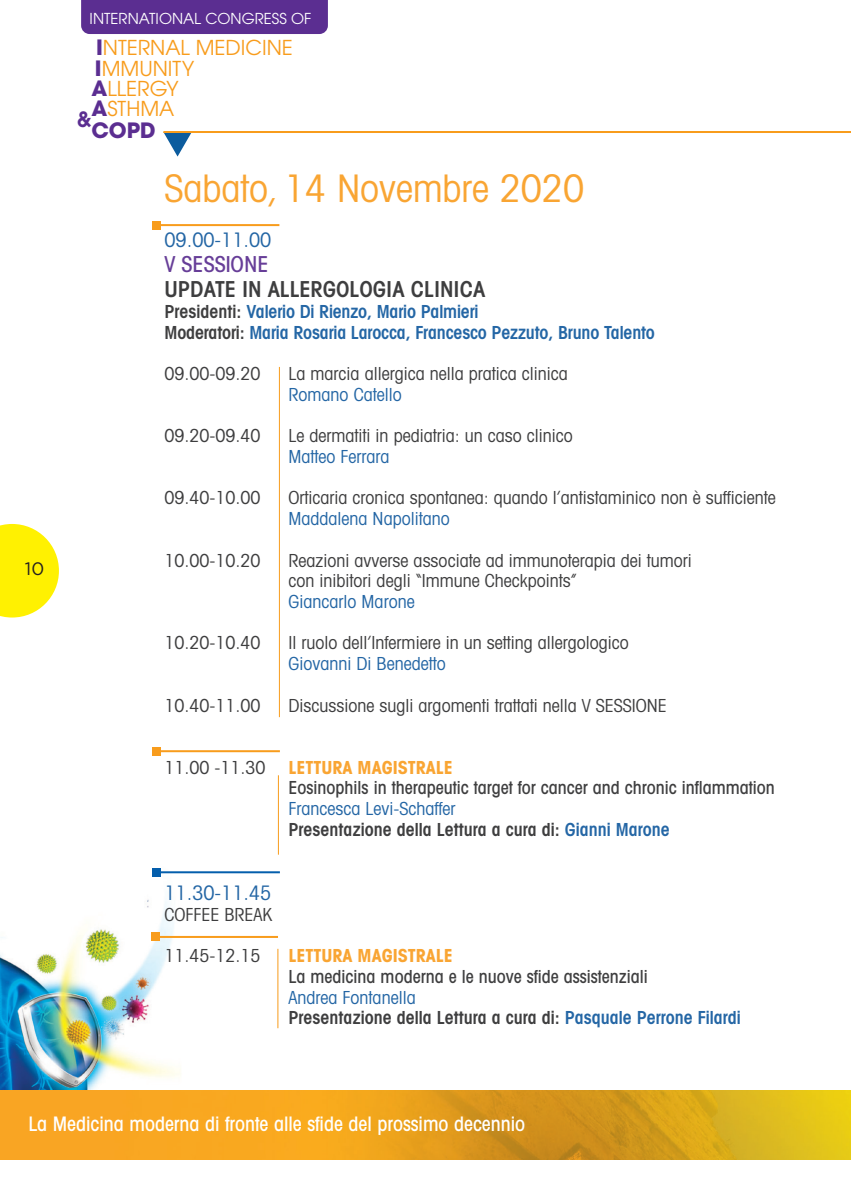
<style>
.page{position:relative;width:851px;height:1191px;background:#fff}
.page>*{position:absolute;margin:0;border:0;box-sizing:border-box;transform-origin:0 0}
.t1{font:condensed 38px "Avant Garde";color:#f9a533}
.t2{font:600 condensed 22px "Avant Garde";color:#3e3e3f}
.t3{font:500 condensed 22px "Avant Garde";color:#673e98}
.t4{font:700 21px "Avant Garde";color:#5b2e91}
.t5{font:600 21px "Avant Gar Got Itc LCE";color:#5b2e91}
.t6{font:20.4px/19.8px "Avant Gar Got Itc LCE";color:#f89c1c}
.t7{font:500 condensed 20px "Avant Garde";color:#fff}
.t8{font:condensed 20px "Avant Garde";color:#2466a5}
.t9{font:condensed 18px/20.6px "Avant Garde";color:#3e3e3f}
.t10{font:600 condensed 18px/20.8px "Avant Garde";color:#3e3e3f}
.t11{font:500 condensed 18px "Avant Garde";color:#3e3e3f}
.t12{font:600 condensed 18px/20.8px "Avant Garde";letter-spacing:-.01em;color:#2466a5}
.t13{font:condensed 18px "Avant Garde";color:#2466a5}
.t14{font:700 condensed 18px "Avant Garde";color:#f9a533}
.t15{font:18px "Gotham";color:#231f20}
.t16{font:15px "Avant Garde";color:#fff}
.s1{font-family:"Avant Garde";font-weight:700;font-size:21px;color:#5b2e91}
.s2{color:#3e3e3f}
.s3{font-weight:400;color:#2466a5}
.s4{color:#2466a5}
</style>
<div class="page">
<svg style="left:0;top:524px;width:59px;height:93px"></svg>
<svg style="left:164px;top:133px;width:27px;height:24px"></svg>
<img style="left:0;top:868px;width:225px;height:222px">
<img style="left:0;top:1090px;width:850px;height:69px">
<hr style="left:163px;top:131px;width:687px;height:2px;background:#f89c1c">
<div style="left:81px;top:0;width:247px;height:34px;background:#5b2e91"></div>
<hr style="left:156px;top:224px;width:123px;height:2px;background:#f89c1c">
<div style="left:152px;top:221px;width:8px;height:8px;background:#f89c1c"></div>
<hr style="left:279px;top:367px;width:1px;height:350px;background:#f89c1c">
<hr style="left:157px;top:750px;width:123px;height:2px;background:#f89c1c">
<div style="left:153px;top:747px;width:8px;height:8px;background:#f89c1c"></div>
<hr style="left:278px;top:775px;width:1px;height:79px;background:#f89c1c">
<hr style="left:157px;top:871px;width:123px;height:2px;background:#045eac">
<div style="left:153px;top:868px;width:8px;height:8px;background:#045eac"></div>
<hr style="left:155px;top:936px;width:123px;height:2px;background:#f89c1c">
<div style="left:151px;top:933px;width:8px;height:8px;background:#f89c1c"></div>
<hr style="left:277px;top:948px;width:1px;height:80px;background:#f89c1c">
<p class="t16" style="left:90px;top:10px;width:223px">INTERNATIONAL CONGRESS OF</p>
<p class="t6" style="left:96px;top:37px;width:198px"><span class="s1">I</span>NTERNAL MEDICINE</p>
<p class="t15" style="left:25px;top:557px;width:21px">10</p>
<p class="t6" style="left:91px;top:59px;width:104px"><span class="s1">I</span>MMUNITY<br><span class="s1">A</span>LLERGY<br><span class="s1">A</span>STHMA</p>
<p class="t4" style="left:91px;top:117px;width:66px">COPD</p>
<p class="t5" style="left:77px;top:106px;width:16px">&amp;</p>
<h1 class="t1" style="left:164px;top:165px;width:421px">Sabato, 14 Novembre 2020</h1>
<p class="t8" style="left:164px;top:227px;width:108px">09.00-11.00</p>
<p class="t3" style="left:164px;top:250px;width:105px">V SESSIONE</p>
<p class="t2" style="left:164px;top:276px;width:322px">UPDATE IN ALLERGOLOGIA CLINICA</p>
<p class="t12" style="left:164px;top:301px;width:492px"><span class="s2">Presidenti:</span> Valerio Di Rienzo, Mario Palmieri<br><span class="s2">Moderatori:</span> Maria Rosaria Larocca, Francesco Pezzuto, Bruno Talento</p>
<p class="t9" style="left:164px;top:363px;width:98px">09.00-09.20</p>
<p class="t9" style="left:288px;top:363px;width:280px">La marcia allergica nella pratica clinica</p>
<p class="t13" style="left:288px;top:383px;width:115px">Romano Catello</p>
<p class="t9" style="left:164px;top:425px;width:98px">09.20-09.40</p>
<p class="t9" style="left:288px;top:425px;width:285px">Le dermatiti in pediatria: un caso clinico</p>
<p class="t13" style="left:288px;top:445px;width:102px">Matteo Ferrara</p>
<p class="t9" style="left:164px;top:487px;width:98px">09.40-10.00</p>
<p class="t9" style="left:288px;top:487px;width:488px">Orticaria cronica spontanea: quando l’antistaminico non è sufficiente</p>
<p class="t13" style="left:288px;top:507px;width:162px">Maddalena Napolitano</p>
<p class="t9" style="left:164px;top:549px;width:98px">10.00-10.20</p>
<p class="t9" style="left:288px;top:549px;width:404px">Reazioni avverse associate ad immunoterapia dei tumori con inibitori degli “Immune Checkpoints”</p>
<p class="t13" style="left:288px;top:590px;width:127px">Giancarlo Marone</p>
<p class="t9" style="left:164px;top:632px;width:98px">10.20-10.40</p>
<p class="t9" style="left:288px;top:632px;width:341px">Il ruolo dell’Infermiere in un setting allergologico</p>
<p class="t13" style="left:288px;top:652px;width:158px">Giovanni Di Benedetto</p>
<p class="t9" style="left:164px;top:694px;width:98px">10.40-11.00</p>
<p class="t9" style="left:288px;top:694px;width:379px">Discussione sugli argomenti trattati nella V SESSIONE</p>
<p class="t9" style="left:164px;top:756px;width:103px">11.00 -11.30</p>
<p class="t14" style="left:288px;top:755px;width:166px">LETTURA MAGISTRALE</p>
<p class="t11" style="left:288px;top:776px;width:487px">Eosinophils in therapeutic target for cancer and chronic inflammation</p>
<p class="t10" style="left:288px;top:798px;width:383px"><span class="s3">Francesca Levi-Schaffer<br></span>Presentazione della Lettura a cura di: <span class="s4">Gianni Marone</span></p>
<p class="t8" style="left:164px;top:880px;width:108px">11.30-11.45</p>
<p class="t9" style="left:164px;top:903px;width:110px">COFFEE BREAK</p>
<p class="t9" style="left:164px;top:945px;width:98px">11.45-12.15</p>
<p class="t14" style="left:288px;top:944px;width:166px">LETTURA MAGISTRALE</p>
<p class="t11" style="left:288px;top:965px;width:360px">La medicina moderna e le nuove sfide assistenziali</p>
<p class="t10" style="left:288px;top:986px;width:454px"><span class="s3">Andrea Fontanella<br></span>Presentazione della Lettura a cura di: <span class="s4">Pasquale Perrone Filardi</span></p>
<p class="t7" style="left:28px;top:1111px;width:498px">La Medicina moderna di fronte alle sfide del prossimo decennio</p>
</div>
